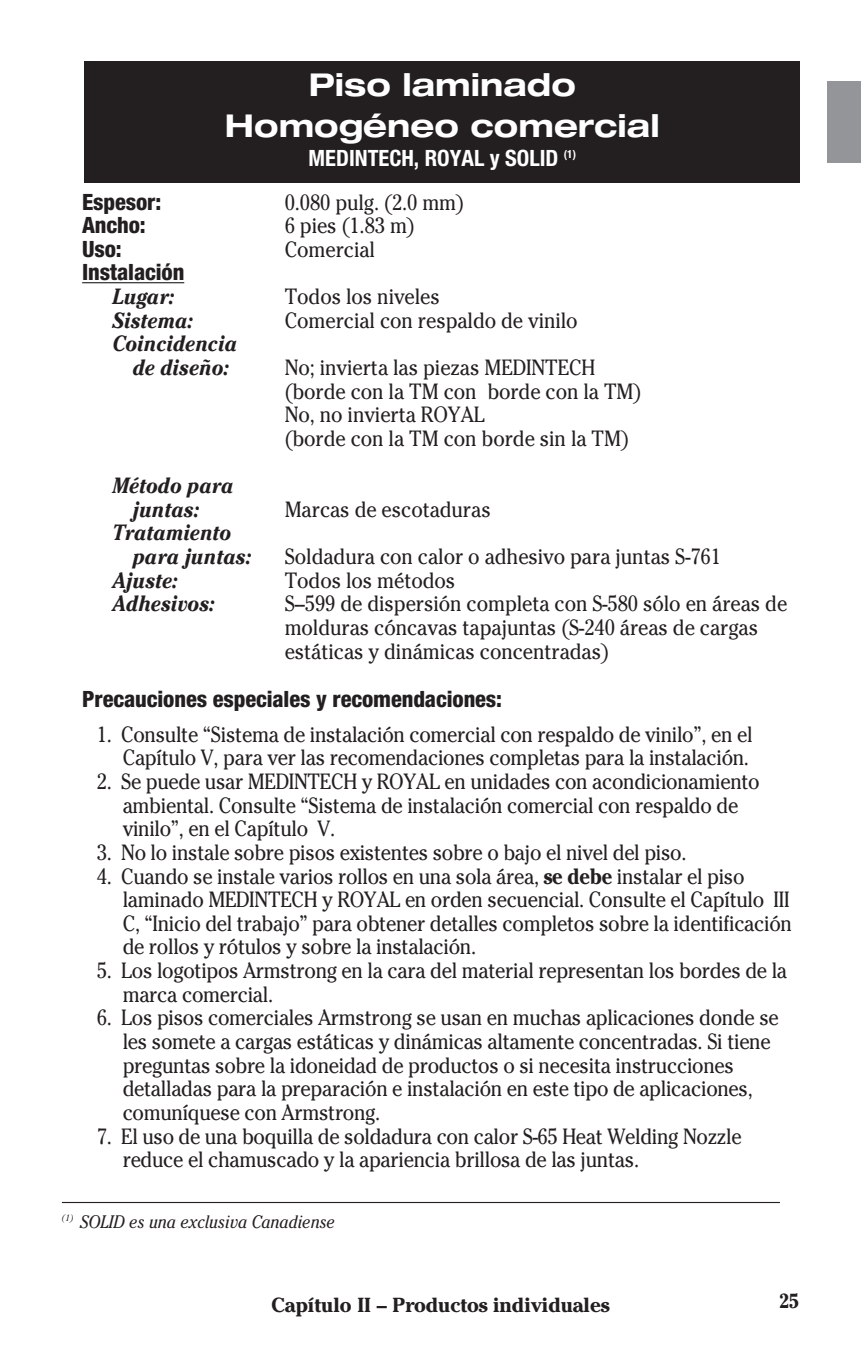
<style>
.page{position:relative;width:861px;height:1357px;background:#fff}
.page>*{position:absolute;margin:0;border:0;box-sizing:border-box;transform-origin:0 0}
.t1{font:700 expanded 31.5px/40.5px "Helvetica Neue";color:#fff;text-align:center}
.t2{font:800 condensed 22.5px "Helvetica Neue";letter-spacing:-.005em;color:#231f20}
.t3{font:700 condensed 22.5px "Helvetica Neue";color:#fff}
.t4{font:22.05px/23.6px "Cheltenham";letter-spacing:-.015em;color:#231f20;scale:.9 1}
.t5{font:italic 700 22.05px/23.6px "Cheltenham";letter-spacing:-.005em;color:#231f20;scale:.9 1}
.t6{font:700 20.25px "Cheltenham";letter-spacing:-.005em;color:#231f20}
.t7{font:700 20.25px "Cheltenham";letter-spacing:-.005em;color:#231f20;scale:.9 1}
.t8{font:italic 18px "Cheltenham";color:#231f20;scale:.9 1}
.s1{font-weight:700}
</style>
<div class="page">
<div style="left:827px;top:81px;width:34px;height:81px;background:#939598"></div>
<hr style="left:82px;top:282px;width:102px;height:1px;background:#231f20">
<div style="left:84px;top:61px;width:716px;height:121px;background:#231f20"></div>
<hr style="left:62px;top:1202px;width:718px;height:1px;background:#231f20">
<h1 class="t1" style="left:225px;top:68px;width:436px">Piso laminado<br>Homogéneo comercial</h1>
<p class="t3" style="left:308px;top:150px;width:269px">MEDINTECH, ROYAL y SOLID <sup>(1)</sup></p>
<p class="t2" style="left:82px;top:193px;width:81px">Espesor:</p>
<p class="t4" style="left:285px;top:190px;width:201px">0.080 pulg. (2.0 mm)</p>
<p class="t2" style="left:82px;top:217px;width:65px">Ancho:</p>
<p class="t4" style="left:285px;top:214px;width:146px">6 pies (1.83 m)</p>
<p class="t2" style="left:82px;top:241px;width:41px">Uso:</p>
<p class="t4" style="left:285px;top:237px;width:102px">Comercial</p>
<p class="t2" style="left:82px;top:264px;width:104px">Instalación</p>
<p class="t5" style="left:112px;top:287px;width:70px">Lugar:</p>
<p class="t4" style="left:285px;top:285px;width:174px">Todos los niveles</p>
<p class="t5" style="left:113px;top:310px;width:91px">Sistema:</p>
<p class="t4" style="left:285px;top:308px;width:327px">Comercial con respaldo de vinilo</p>
<p class="t5" style="left:113px;top:334px;width:140px;text-align:center">Coincidencia de diseño:</p>
<p class="t4" style="left:285px;top:356px;width:398px">No; invierta las piezas MEDINTECH (borde con la TM con borde con la TM)<br>No, no invierta ROYAL<br>(borde con la TM con borde sin la TM)</p>
<p class="t5" style="left:133px;top:476px;width:114px;text-indent:-20px">Método para juntas:</p>
<p class="t5" style="left:133px;top:523px;width:133px;text-indent:-20px">Tratamiento para juntas:</p>
<p class="t4" style="left:285px;top:497px;width:230px">Marcas de escotaduras</p>
<p class="t4" style="left:285px;top:545px;width:486px">Soldadura con calor o adhesivo para juntas S-761</p>
<p class="t5" style="left:113px;top:570px;width:74px">Ajuste:</p>
<p class="t4" style="left:285px;top:568px;width:191px">Todos los métodos</p>
<p class="t5" style="left:113px;top:594px;width:115px">Adhesivos:</p>
<p class="t4" style="left:285px;top:592px;width:560px">S--599 de dispersión completa con S-580 sólo en áreas de molduras cóncavas tapajuntas (S-240 áreas de cargas estáticas y dinámicas concentradas)</p>
<p class="t2" style="left:82px;top:691px;width:421px">Precauciones especiales y recomendaciones:</p>
<p class="t4" style="left:97px;top:722px;width:730px;text-align:right">1. Consulte “Sistema de instalación comercial con respaldo de vinilo”, en el<br>Capítulo V, para ver las recomendaciones completas para la instalación.</p>
<p class="t4" style="left:123px;top:770px;width:709px;text-indent:-26px">2. Se puede usar MEDINTECH y ROYAL en unidades con acondicionamiento ambiental. Consulte “Sistema de instalación comercial con respaldo de vinilo”, en el Capítulo V.</p>
<p class="t4" style="left:97px;top:840px;width:657px">3. No lo instale sobre pisos existentes sobre o bajo el nivel del piso.</p>
<p class="t4" style="left:123px;top:864px;width:745px;text-indent:-26px">4. Cuando se instale varios rollos en una sola área, <span class="s1">se debe</span> instalar el piso laminado MEDINTECH y ROYAL en orden secuencial. Consulte el Capítulo III C, “Inicio del trabajo” para obtener detalles completos sobre la identificación de rollos y rótulos y sobre la instalación.</p>
<p class="t4" style="left:123px;top:959px;width:740px;text-indent:-26px">5. Los logotipos Armstrong en la cara del material representan los bordes de la marca comercial.</p>
<p class="t4" style="left:123px;top:1006px;width:730px;text-indent:-26px">6. Los pisos comerciales Armstrong se usan en muchas aplicaciones donde se les somete a cargas estáticas y dinámicas altamente concentradas. Si tiene preguntas sobre la idoneidad de productos o si necesita instrucciones detalladas para la preparación e instalación en este tipo de aplicaciones, comuníquese con Armstrong.</p>
<p class="t4" style="left:123px;top:1124px;width:689px;text-indent:-26px">7. El uso de una boquilla de soldadura con calor S-65 Heat Welding Nozzle reduce el chamuscado y la apariencia brillosa de las juntas.</p>
<p class="t8" style="left:62px;top:1215px;width:305px"><sup>(1)</sup> SOLID es una exclusiva Canadiense</p>
<p class="t6" style="left:271px;top:1298px;width:340px">Capítulo II – Productos individuales</p>
<p class="t7" style="left:778px;top:1294px;width:24px">25</p>
</div>
